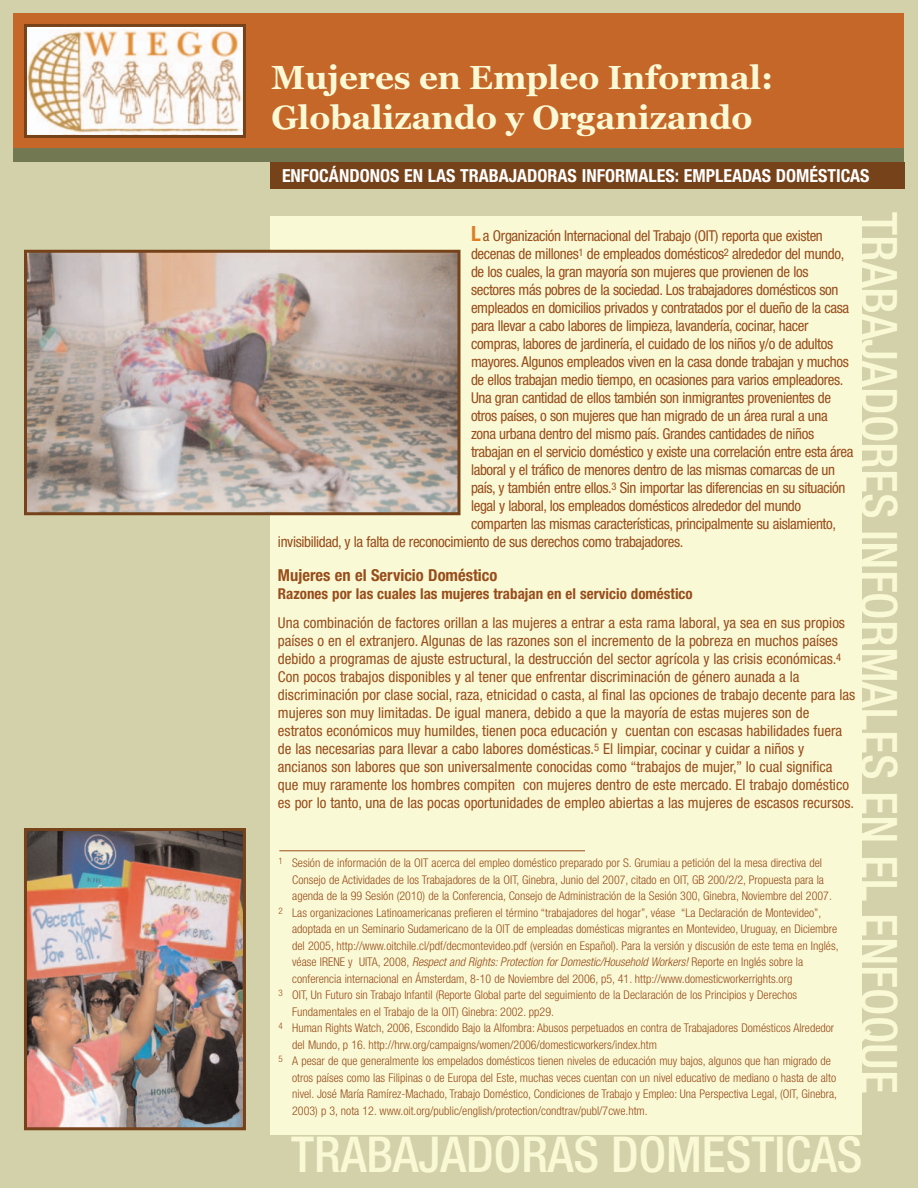
<style>
.page{position:relative;width:918px;height:1188px;background:#d3d1a9}
.page>*{position:absolute;margin:0;border:0;box-sizing:border-box;transform-origin:0 0}
.t1{font:49.5px "Helvetica Neue Medium Cond+KDNQLH";color:#faf9d6}
.t2{font:33px/39.6px "Georgia Bold+T42+FOZEPD";color:#faf9d6}
.t3{font:700 condensed 18px "Helvetica Neue";color:#fff}
.t4{font:700 condensed 16.5px "Helvetica Neue";color:#984d1a}
.t5{font:condensed 15px "Helvetica Neue";letter-spacing:-.025em;color:#984d1a}
.t6{font:condensed 15px/18px "Helvetica Neue";color:#984d1a}
.t7{font:700 condensed 15px "Helvetica Neue";color:#984d1a}
.t8{font:300 condensed 12px "Helvetica Neue";color:#984d1a}
.t9{font:italic 300 condensed 12px "Helvetica Neue";color:#984d1a}
.s1{font-weight:700;font-size:21px;color:#e07e26}
.s2{font-style:normal}
</style>
<div class="page">
<div style="left:14px;top:14px;width:890px;height:134px;background:#c56728"></div>
<div style="left:14px;top:148px;width:890px;height:14px;background:#727952"></div>
<img style="left:28px;top:30px;width:214px;height:104px">
<div style="left:24px;top:24px;width:222px;height:114px;border:3px solid #76421a"></div>
<div style="left:270px;top:216px;width:592px;height:919px;background:#faf9d6"></div>
<img style="left:28px;top:254px;width:428px;height:257px">
<div style="left:24px;top:250px;width:436px;height:265px;border:3px solid #76421a"></div>
<div style="left:270px;top:162px;width:634px;height:27px;background:#76421a"></div>
<img style="left:28px;top:832px;width:214px;height:294px">
<div style="left:24px;top:828px;width:222px;height:302px;border:3px solid #76421a"></div>
<hr style="left:279px;top:851px;width:306px;height:1px;background:#984d1a">
<h2 class="t2" style="left:272px;top:58px;width:503px">Mujeres en Empleo Informal:<br>Globalizando y Organizando</h2>
<h3 class="t3" style="left:282px;top:170px;width:589px">ENFOCÁNDONOS EN LAS TRABAJADORAS INFORMALES: EMPLEADAS DOMÉSTICAS</h3>
<h1 class="t1" style="left:897px;top:212px;width:883px;rotate:90deg">TRABAJADORES INFORMALES EN EL ENFOQUE</h1>
<p class="t5" style="left:471px;top:230px;width:353px"><span class="s1">L</span> a Organización Internacional del Trabajo (OIT) reporta que existen</p>
<p class="t5" style="left:471px;top:248px;width:375px">decenas de millones<sup>1</sup> de empleados domésticos<sup>2</sup> alrededor del mundo,</p>
<p class="t5" style="left:471px;top:266px;width:339px">de los cuales, la gran mayoría son mujeres que provienen de los</p>
<p class="t5" style="left:471px;top:284px;width:369px">sectores más pobres de la sociedad. Los trabajadores domésticos son</p>
<p class="t5" style="left:471px;top:302px;width:380px">empleados en domicilios privados y contratados por el dueño de la casa</p>
<p class="t5" style="left:471px;top:320px;width:339px">para llevar a cabo labores de limpieza, lavandería, cocinar, hacer</p>
<p class="t5" style="left:471px;top:338px;width:364px">compras, labores de jardinería, el cuidado de los niños y/o de adultos</p>
<p class="t5" style="left:471px;top:356px;width:379px">mayores. Algunos empleados viven en la casa donde trabajan y muchos</p>
<p class="t5" style="left:471px;top:374px;width:374px">de ellos trabajan medio tiempo, en ocasiones para varios empleadores.</p>
<p class="t5" style="left:471px;top:392px;width:362px">Una gran cantidad de ellos también son inmigrantes provenientes de</p>
<p class="t5" style="left:471px;top:410px;width:358px">otros países, o son mujeres que han migrado de un área rural a una</p>
<p class="t5" style="left:471px;top:428px;width:345px">zona urbana dentro del mismo país. Grandes cantidades de niños</p>
<p class="t5" style="left:471px;top:446px;width:384px">trabajan en el servicio doméstico y existe una correlación entre esta área</p>
<p class="t5" style="left:471px;top:464px;width:366px">laboral y el tráfico de menores dentro de las mismas comarcas de un</p>
<p class="t5" style="left:471px;top:482px;width:376px">país, y también entre ellos.<sup>3</sup> Sin importar las diferencias en su situación</p>
<p class="t5" style="left:471px;top:500px;width:332px">legal y laboral, los empleados domésticos alrededor del mundo</p>
<p class="t5" style="left:471px;top:518px;width:367px">comparten las mismas características, principalmente su aislamiento,</p>
<p class="t5" style="left:278px;top:536px;width:407px">invisibilidad, y la falta de reconocimiento de sus derechos como trabajadores.</p>
<h3 class="t4" style="left:278px;top:569px;width:221px">Mujeres en el Servicio Doméstico</h3>
<p class="t7" style="left:278px;top:589px;width:416px">Razones por las cuales las mujeres trabajan en el servicio doméstico</p>
<p class="t6" style="left:278px;top:615px;width:579px">Una combinación de factores orillan a las mujeres a entrar a esta rama laboral, ya sea en sus propios países o en el extranjero. Algunas de las razones son el incremento de la pobreza en muchos países debido a programas de ajuste estructural, la destrucción del sector agrícola y las crisis económicas.<sup>4<br></sup>Con pocos trabajos disponibles y al tener que enfrentar discriminación de género aunada a la discriminación por clase social, raza, etnicidad o casta, al final las opciones de trabajo decente para las mujeres son muy limitadas. De igual manera, debido a que la mayoría de estas mujeres son de estratos económicos muy humildes, tienen poca educación y cuentan con escasas habilidades fuera de las necesarias para llevar a cabo labores domésticas.<sup>5</sup> El limpiar, cocinar y cuidar a niños y ancianos son labores que son universalmente conocidas como “trabajos de mujer,” lo cual significa que muy raramente los hombres compiten con mujeres dentro de este mercado. El trabajo doméstico es por lo tanto, una de las pocas oportunidades de empleo abiertas a las mujeres de escasos recursos.</p>
<p class="t8" style="left:279px;top:859px;width:545px"><sup>1</sup> Sesión de información de la OIT acerca del empleo doméstico preparado por S. Grumiau a petición del la mesa directiva del</p>
<p class="t8" style="left:292px;top:875px;width:533px">Consejo de Actividades de los Trabajadores de la OIT, Ginebra, Junio del 2007, citado en OIT, GB 200/2/2, Propuesta para la</p>
<p class="t8" style="left:292px;top:892px;width:541px">agenda de la 99 Sesión (2010) de la Conferencia, Consejo de Administración de la Sesión 300, Ginebra, Noviembre del 2007.</p>
<p class="t8" style="left:279px;top:908px;width:544px"><sup>2</sup> Las organizaciones Latinoamericanas prefieren el término “trabajadores del hogar”, véase “La Declaración de Montevideo”,</p>
<p class="t8" style="left:292px;top:925px;width:547px">adoptada en un Seminario Sudamericano de la OIT de empleadas domésticas migrantes en Montevideo, Uruguay, en Diciembre</p>
<p class="t8" style="left:292px;top:941px;width:548px">del 2005, http://www.oitchile.cl/pdf/decmontevideo.pdf (versión en Español). Para la versión y discusión de este tema en Inglés,</p>
<p class="t9" style="left:292px;top:958px;width:513px"><span class="s2">véase IRENE y UITA, 2008,</span> Respect and Rights: Protection for Domestic/Household Workers! <span class="s2">Reporte en Inglés sobre la</span></p>
<p class="t8" style="left:292px;top:974px;width:502px">conferencia internacional en Ámsterdam, 8-10 de Noviembre del 2006, p5, 41. http://www.domesticworkerrights.org</p>
<p class="t8" style="left:279px;top:991px;width:520px"><sup>3</sup> OIT, Un Futuro sin Trabajo Infantil (Reporte Global parte del seguimiento de la Declaración de los Principios y Derechos</p>
<p class="t8" style="left:292px;top:1007px;width:263px">Fundamentales en el Trabajo de la OIT) Ginebra: 2002. pp29.</p>
<p class="t8" style="left:279px;top:1024px;width:557px"><sup>4</sup> Human Rights Watch, 2006, Escondido Bajo la Alfombra: Abusos perpetuados en contra de Trabajadores Domésticos Alrededor</p>
<p class="t8" style="left:292px;top:1040px;width:366px">del Mundo, p 16. http://hrw.org/campaigns/women/2006/domesticworkers/index.htm</p>
<p class="t8" style="left:279px;top:1057px;width:554px"><sup>5</sup> A pesar de que generalmente los empelados domésticos tienen niveles de educación muy bajos, algunos que han migrado de</p>
<p class="t8" style="left:292px;top:1073px;width:546px">otros países como las Filipinas o de Europa del Este, muchas veces cuentan con un nivel educativo de mediano o hasta de alto</p>
<p class="t8" style="left:292px;top:1090px;width:546px">nivel. José María Ramírez-Machado, Trabajo Doméstico, Condiciones de Trabajo y Empleo: Una Perspectiva Legal, (OIT, Ginebra,</p>
<p class="t8" style="left:292px;top:1106px;width:357px">2003) p 3, nota 12. www.oit.org/public/english/protection/condtrav/publ/7cwe.htm.</p>
<h1 class="t1" style="left:291px;top:1136px;width:573px">TRABAJADORAS DOMESTICAS</h1>
</div>
